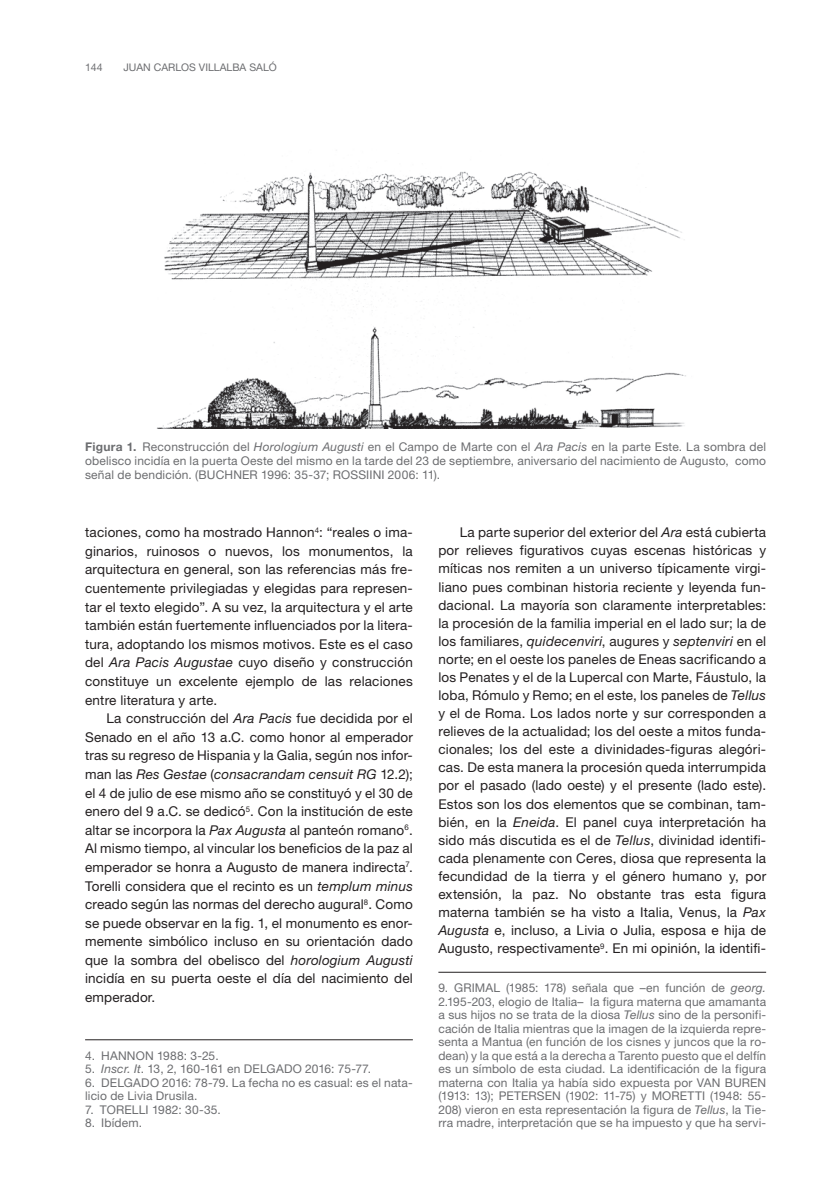
<style>
.page{position:relative;width:830px;height:1191px;background:#fff}
.page>*{position:absolute;margin:0;border:0;box-sizing:border-box;transform-origin:0 0}
.TEXTO{font:13.5px/18.6px "Helvetica Neue LT Std";letter-spacing:.01em;color:#231f20;text-align:justify}
.Notas_al_pie{font:12px/13.5px "Helvetica Neue LT Std";letter-spacing:.01em;color:#6c6d70}
.Pie_de_foto__figu{font:12px/14.4px "Helvetica Neue LT Std";letter-spacing:.015em;color:#6c6d70;text-align:justify}
.t1{font:10.5px "Helvetica Neue LT Std";color:#6c6d70}
.s1{font-weight:700}
.s2{font-style:italic}
</style>
<div class="page">
<hr style="left:85px;top:1039px;width:327px;height:1px;background:#231f20">
<hr style="left:438px;top:972px;width:327px;height:1px;background:#231f20">
<img style="left:157px;top:171px;width:529px;height:258px">
<p class="t1" style="left:85px;top:61px;width:19px">144</p>
<p class="t1" style="left:123px;top:61px;width:155px">JUAN CARLOS VILLALBA SALÓ</p>
<p class="Pie_de_foto__figu" style="left:85px;top:439px;width:682px"><span class="s1">Figura 1.</span> Reconstrucción del <span class="s2">Horologium Augusti</span> en el Campo de Marte con el <span class="s2">Ara Pacis</span> en la parte Este. La sombra del obelisco incidía en la puerta Oeste del mismo en la tarde del 23 de septiembre, aniversario del nacimiento de Augusto, como señal de bendición. (BUCHNER 1996: 35-37; ROSSIINI 2006: 11).</p>
<p class="TEXTO" style="left:85px;top:523px;width:329px">taciones, como ha mostrado Hannon<sup>4</sup>: “reales o ima&shy;ginarios, ruinosos o nuevos, los monumentos, la arquitectura en general, son las referencias más fre&shy;cuentemente privilegiadas y elegidas para represen&shy;tar el texto elegido”. A su vez, la arquitectura y el arte también están fuertemente influenciados por la litera&shy;tura, adoptando los mismos motivos. Este es el caso del <span class="s2">Ara Pacis Augustae</span> cuyo diseño y construcción constituye un excelente ejemplo de las relaciones entre literatura y arte.</p>
<p class="TEXTO" style="left:85px;top:709px;width:329px;text-indent:21px">La construcción del <span class="s2">Ara Pacis</span> fue decidida por el Senado en el año 13 a.C. como honor al emperador tras su regreso de Hispania y la Galia, según nos infor&shy;man las <span class="s2">Res Gestae</span> (<span class="s2">consacrandam censuit RG</span> 12.2); el 4 de julio de ese mismo año se constituyó y el 30 de enero del 9 a.C. se dedicó<sup>5</sup>. Con la institución de este altar se incorpora la <span class="s2">Pax Augusta</span> al panteón romano<sup>6</sup>.<br>Al mismo tiempo, al vincular los beneficios de la paz al emperador se honra a Augusto de manera indirecta<sup>7</sup>.<br>Torelli considera que el recinto es un <span class="s2">templum minus </span>creado según las normas del derecho augural<sup>8</sup>. Como se puede observar en la fig. 1, el monumento es enor&shy;memente simbólico incluso en su orientación dado que la sombra del obelisco del <span class="s2">horologium Augusti </span>incidía en su puerta oeste el día del nacimiento del emperador.</p>
<p class="Notas_al_pie" style="left:85px;top:1048px;width:135px">4. HANNON 1988: 3-25.</p>
<p class="Notas_al_pie" style="left:85px;top:1062px;width:287px">5. <span class="s2">Inscr. It</span>. 13, 2, 160-161 en DELGADO 2016: 75-77.</p>
<p class="Notas_al_pie" style="left:85px;top:1075px;width:329px">6. DELGADO 2016: 78-79. La fecha no es casual: es el nata&shy;licio de Livia Drusila.</p>
<p class="Notas_al_pie" style="left:85px;top:1102px;width:137px">7. TORELLI 1982: 30-35.</p>
<p class="Notas_al_pie" style="left:85px;top:1116px;width:58px">8. Ibídem.</p>
<p class="TEXTO" style="left:438px;top:523px;width:329px;line-height:18px;text-indent:21px">La parte superior del exterior del <span class="s2">Ara</span> está cubierta por relieves figurativos cuyas escenas históricas y míticas nos remiten a un universo típicamente virgi&shy;liano pues combinan historia reciente y leyenda fun&shy;dacional. La mayoría son claramente interpretables: la procesión de la familia imperial en el lado sur; la de los familiares, <span class="s2">quidecenviri</span>, augures y <span class="s2">septenviri</span> en el norte; en el oeste los paneles de Eneas sacrificando a los Penates y el de la Lupercal con Marte, Fáustulo, la loba, Rómulo y Remo; en el este, los paneles de <span class="s2">Tellus </span>y el de Roma. Los lados norte y sur corresponden a relieves de la actualidad; los del oeste a mitos funda&shy;cionales; los del este a divinidades-figuras alegóri&shy;cas. De esta manera la procesión queda interrumpida por el pasado (lado oeste) y el presente (lado este).<br>Estos son los dos elementos que se combinan, tam&shy;bién, en la <span class="s2">Eneida</span>. El panel cuya interpretación ha sido más discutida es el de <span class="s2">Tellus</span>, divinidad identifi&shy;cada plenamente con Ceres, diosa que representa la fecundidad de la tierra y el género humano y, por extensión, la paz. No obstante tras esta figura materna también se ha visto a Italia, Venus, la <span class="s2">Pax Augusta</span> e, incluso, a Livia o Julia, esposa e hija de Augusto, respectivamente<sup>9</sup>. En mi opinión, la identifi-</p>
<p class="Notas_al_pie" style="left:438px;top:981px;width:329px;text-align:justify">9. GRIMAL (1985: 178) señala que –en función de <span class="s2">georg.<br></span>2.195-203, elogio de Italia– la figura materna que amamanta a sus hijos no se trata de la diosa <span class="s2">Tellus</span> sino de la personifi&shy;cación de Italia mientras que la imagen de la izquierda repre&shy;senta a Mantua (en función de los cisnes y juncos que la ro&shy;dean) y la que está a la derecha a Tarento puesto que el delfín es un símbolo de esta ciudad. La identificación de la figura materna con Italia ya había sido expuesta por VAN BUREN (1913: 13); PETERSEN (1902: 11-75) y MORETTI (1948: 55- 208) vieron en esta representación la figura de <span class="s2">Tellus</span>, la Tie&shy;rra madre, interpretación que se ha impuesto y que ha servi-</p>
</div>
